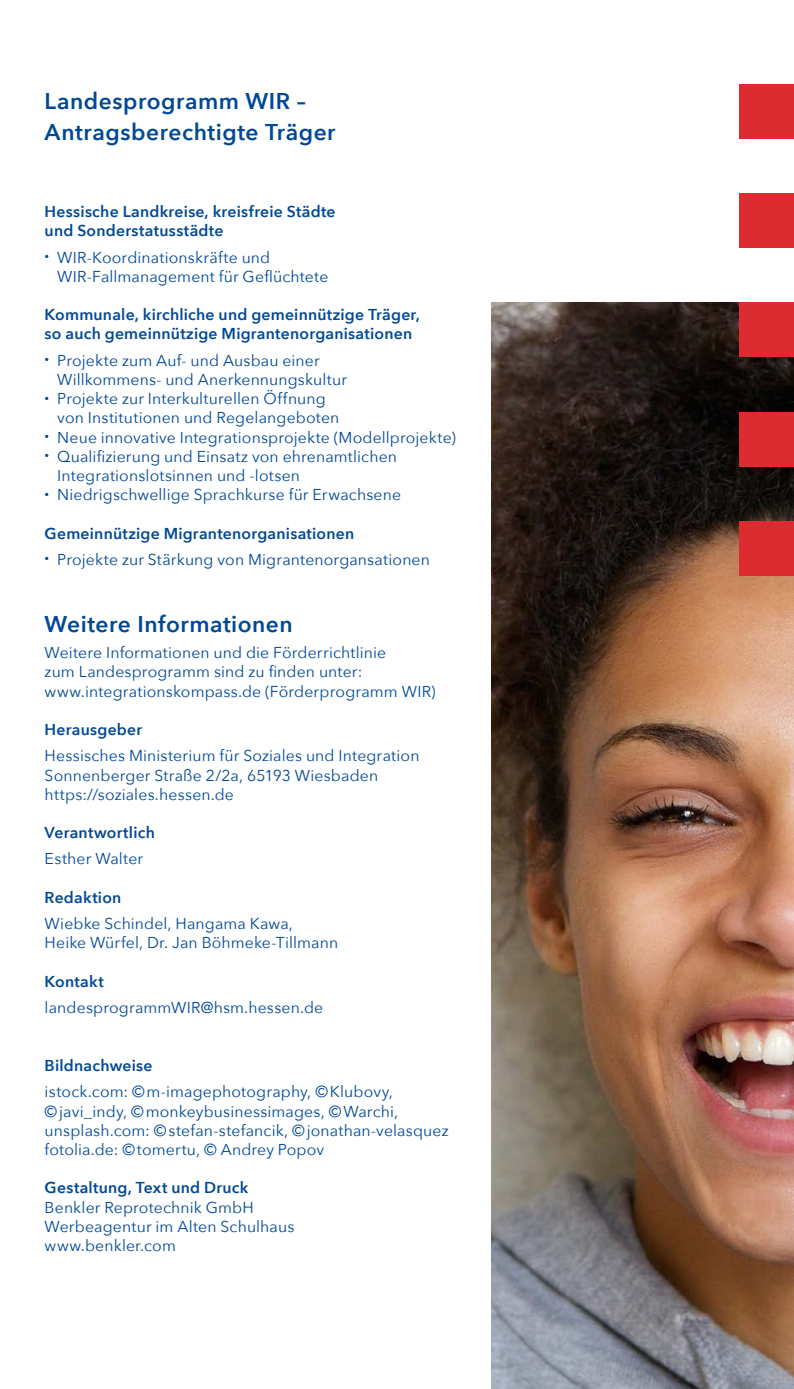
<style>
.page{position:relative;width:794px;height:1389px;background:#fff}
.page>*{position:absolute;margin:0;border:0;box-sizing:border-box;transform-origin:0 0}
.t1{font:600 22.75px/31.5px "Avenir Next";letter-spacing:.02em;color:#004896}
.t2{font:15.75px/19.2px "Avenir Next";letter-spacing:.01em;color:#004896}
.t3{font:600 15.75px/19.2px "Avenir Next";letter-spacing:.015em;color:#004896}
.s1{font-weight:700}
.s2{font-weight:600}
</style>
<div class="page">
<img style="left:491px;top:303px;width:303px;height:1086px">
<div style="left:739px;top:84px;width:55px;height:55px;background:#dc2c32"></div>
<div style="left:739px;top:193px;width:55px;height:55px;background:#dc2c32"></div>
<div style="left:739px;top:303px;width:55px;height:54px;background:#dc2c32"></div>
<div style="left:739px;top:412px;width:55px;height:54px;background:#dc2c32"></div>
<div style="left:739px;top:521px;width:55px;height:54px;background:#dc2c32"></div>
<h1 class="t1" style="left:45px;top:84px;width:292px">Landesprogramm WIR –<br>Antragsberechtigte Träger</h1>
<p class="t3" style="left:45px;top:201px;width:292px">Hessische Landkreise, kreisfreie Städte und Sonderstatusstädte</p>
<p class="t2" style="left:57px;top:247px;width:273px;text-indent:-13px"><span class="s1">·</span> WIR-Koordinationskräfte und<br>WIR-Fallmanagement für Geflüchtete</p>
<p class="t3" style="left:45px;top:305px;width:377px">Kommunale, kirchliche und gemeinnützige Träger, so auch gemeinnützige Migrantenorganisationen</p>
<p class="t2" style="left:45px;top:350px;width:277px"><span class="s1">·</span> Projekte zum Auf- und Ausbau einer</p>
<p class="t2" style="left:57px;top:369px;width:291px">Willkommens- und Anerkennungskultur</p>
<p class="t2" style="left:45px;top:388px;width:283px"><span class="s1">·</span> Projekte zur Interkulturellen Öffnung</p>
<p class="t2" style="left:57px;top:408px;width:283px">von Institutionen und Regelangeboten</p>
<p class="t2" style="left:45px;top:427px;width:413px"><span class="s1">·</span> Neue innovative Integrationsprojekte (Modellprojekte)</p>
<p class="t2" style="left:45px;top:446px;width:354px"><span class="s1">·</span> Qualifizierung und Einsatz von ehrenamtlichen</p>
<p class="t2" style="left:57px;top:465px;width:244px">Integrationslotsinnen und -lotsen</p>
<p class="t2" style="left:45px;top:485px;width:358px"><span class="s1">·</span> Niedrigschwellige Sprachkurse für Erwachsene</p>
<p class="t2" style="left:45px;top:520px;width:387px;line-height:26.2px"><span class="s2">Gemeinnützige Migrantenorganisationen<br></span><span class="s1">·</span> Projekte zur Stärkung von Migrantenorgansationen</p>
<h1 class="t1" style="left:45px;top:608px;width:249px">Weitere Informationen</h1>
<p class="t2" style="left:45px;top:642px;width:392px">Weitere Informationen und die Förderrichtlinie<br>zum Landesprogramm sind zu finden unter: www.integrationskompass.de (Förderprogramm WIR)</p>
<p class="t3" style="left:45px;top:719px;width:99px">Herausgeber</p>
<p class="t2" style="left:45px;top:745px;width:376px">Hessisches Ministerium für Soziales und Integration<br>Sonnenberger Straße 2/2a, 65193 Wiesbaden https://soziales.hessen.de</p>
<p class="t3" style="left:45px;top:823px;width:112px">Verantwortlich</p>
<p class="t2" style="left:45px;top:849px;width:100px">Esther Walter</p>
<p class="t3" style="left:45px;top:887px;width:78px">Redaktion</p>
<p class="t2" style="left:45px;top:913px;width:295px">Wiebke Schindel, Hangama Kawa,<br>Heike Würfel, Dr. Jan Böhmeke-Tillmann</p>
<p class="t3" style="left:45px;top:971px;width:61px">Kontakt</p>
<p class="t2" style="left:45px;top:997px;width:280px">landesprogrammWIR@hsm.hessen.de</p>
<p class="t3" style="left:45px;top:1055px;width:109px">Bildnachweise</p>
<p class="t2" style="left:45px;top:1081px;width:405px">istock.com: ©m-imagephotography, ©Klubovy, ©javi_indy, ©monkeybusinessimages, ©Warchi, unsplash.com: ©stefan-stefancik, ©jonathan-velasquez fotolia.de: ©tomertu, © Andrey Popov</p>
<p class="t3" style="left:45px;top:1178px;width:205px">Gestaltung, Text und Druck</p>
<p class="t2" style="left:45px;top:1197px;width:251px">Benkler Reprotechnik GmbH<br>Werbeagentur im Alten Schulhaus www.benkler.com</p>
</div>
